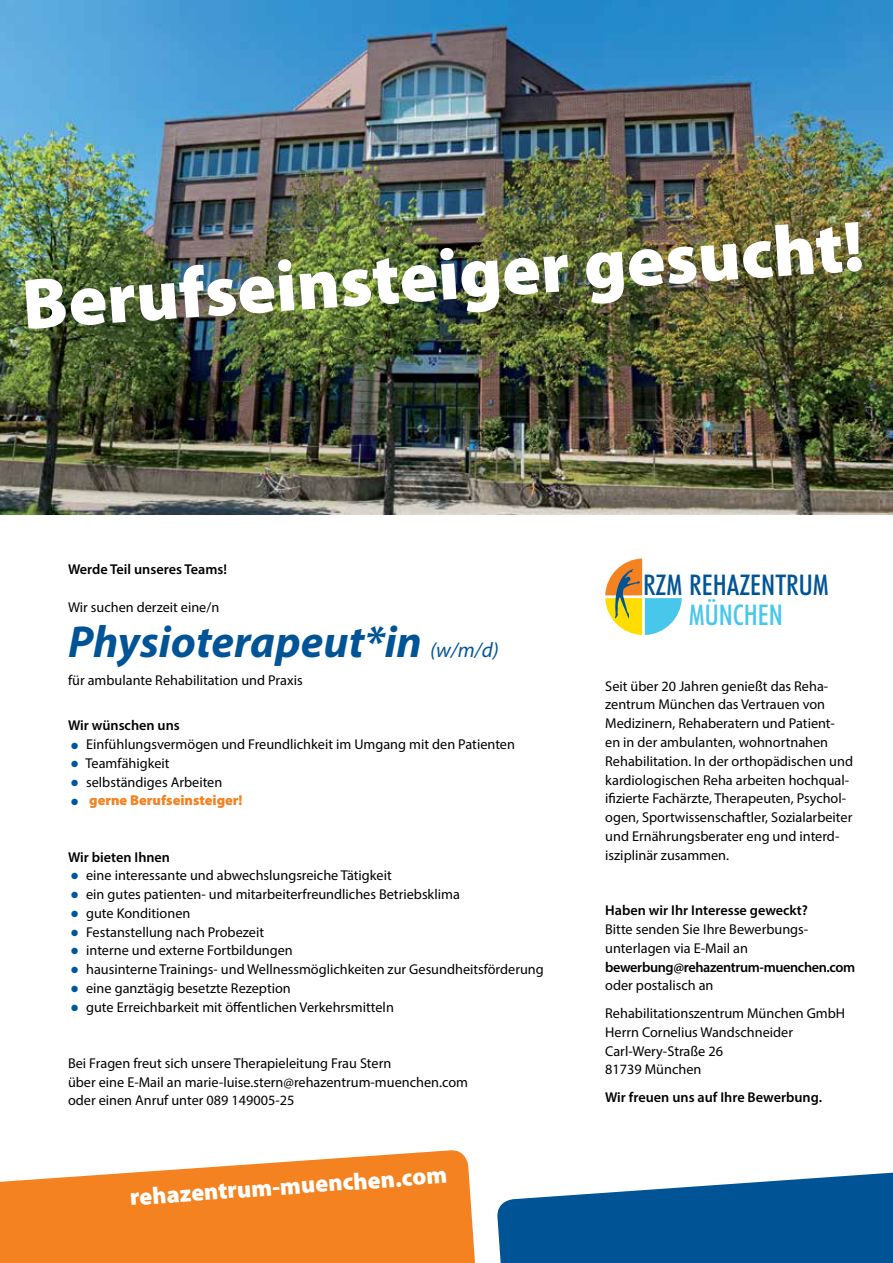
<style>
.page{position:relative;width:893px;height:1263px;background:#fff}
.page>*{position:absolute;margin:0;border:0;box-sizing:border-box;transform-origin:0 0}
.t1{font:900 72px "Myriad Pro";color:#fff}
.t2{font:italic 700 45px "Myriad Pro";color:#005496}
.t3{font:500 condensed 28.65px "Futura BT";color:#005496}
.t4{font:500 condensed 28.65px "Futura BT";color:#48c7ed}
.t5{font:900 24px "Myriad Pro";color:#fff}
.t6{font:14.25px/18.8px "Myriad Pro";color:#000}
.t7{font:600 14.25px "Myriad Pro";color:#000}
.t8{font:600 14.25px "Myriad Pro";letter-spacing:-.025em;color:#000}
.t9{font:900 14.25px "Myriad Pro";color:#f58220}
.s1{font-weight:400;font-size:21px}
</style>
<div class="page">
<img style="left:0;top:0;width:893px;height:514px">
<svg style="left:605px;top:558px;width:77px;height:77px"></svg>
<svg style="left:0;top:1150px;width:475px;height:113px;background:#f69440"></svg>
<svg style="left:497px;top:1172px;width:396px;height:91px"></svg>
<h1 class="t1" style="left:19px;top:264px;width:845px;rotate:-4deg">Berufseinsteiger gesucht!</h1>
<p class="t7" style="left:68px;top:560px;width:160px">Werde Teil unseres Teams!</p>
<p class="t6" style="left:68px;top:597px;width:153px">Wir suchen derzeit eine/n</p>
<h2 class="t2" style="left:68px;top:612px;width:432px">Physioterapeut*in <span class="s1">(w/m/d)</span></h2>
<p class="t6" style="left:68px;top:670px;width:236px">für ambulante Rehabilitation und Praxis</p>
<p class="t7" style="left:68px;top:716px;width:113px">Wir wünschen uns</p>
<p class="t6" style="left:86px;top:735px;width:431px">Einfühlungsvermögen und Freundlichkeit im Umgang mit den Patienten<br>Teamfähigkeit<br>selbständiges Arbeiten</p>
<p class="t9" style="left:89px;top:792px;width:155px">gerne Berufseinsteiger!</p>
<p class="t7" style="left:68px;top:848px;width:104px">Wir bieten Ihnen</p>
<p class="t6" style="left:86px;top:866px;width:459px">eine interessante und abwechslungsreiche Tätigkeit<br>ein gutes patienten- und mitarbeiterfreundliches Betriebsklima<br>gute Konditionen<br>Festanstellung nach Probezeit<br>interne und externe Fortbildungen<br>hausinterne Trainings- und Wellnessmöglichkeiten zur Gesundheitsförderung eine ganztägig besetzte Rezeption<br>gute Erreichbarkeit mit öffentlichen Verkehrsmitteln</p>
<p class="t6" style="left:68px;top:1053px;width:401px">Bei Fragen freut sich unsere Therapieleitung Frau Stern<br>über eine E-Mail an marie-luise.stern@rehazentrum-muenchen.com oder einen Anruf unter 089 149005-25</p>
<h3 class="t5" style="left:129px;top:1183px;width:320px;rotate:-4deg">rehazentrum-muenchen.com</h3>
<h3 class="t3" style="left:643px;top:568px;width:187px">RZM REHAZENTRUM</h3>
<h3 class="t4" style="left:689px;top:597px;width:96px">MÜNCHEN</h3>
<p class="t6" style="left:605px;top:676px;width:249px">Seit über 20 Jahren genießt das Reha&shy;zentrum München das Vertrauen von Medizinern, Rehaberatern und Patient&shy;en in der ambulanten, wohnortnahen Rehabilitation. In der orthopädischen und kardiologischen Reha arbeiten hochqual&shy;ifizierte Fachärzte, Therapeuten, Psychol&shy;ogen, Sportwissenschaftler, Sozialarbeiter und Ernährungsberater eng und interd&shy;isziplinär zusammen.</p>
<p class="t7" style="left:605px;top:901px;width:204px">Haben wir Ihr Interesse geweckt?</p>
<p class="t6" style="left:605px;top:920px;width:204px">Bitte senden Sie Ihre Bewerbungs&shy;unterlagen via E-Mail an</p>
<p class="t8" style="left:605px;top:958px;width:252px">bewerbung@rehazentrum-muenchen.com</p>
<p class="t6" style="left:605px;top:971px;width:241px;line-height:27.8px">oder postalisch an<br>Rehabilitationszentrum München GmbH</p>
<p class="t6" style="left:605px;top:1022px;width:189px">Herrn Cornelius Wandschneider<br>Carl-Wery-Straße 26<br>81739 München</p>
<p class="t7" style="left:605px;top:1088px;width:218px">Wir freuen uns auf Ihre Bewerbung.</p>
</div>
